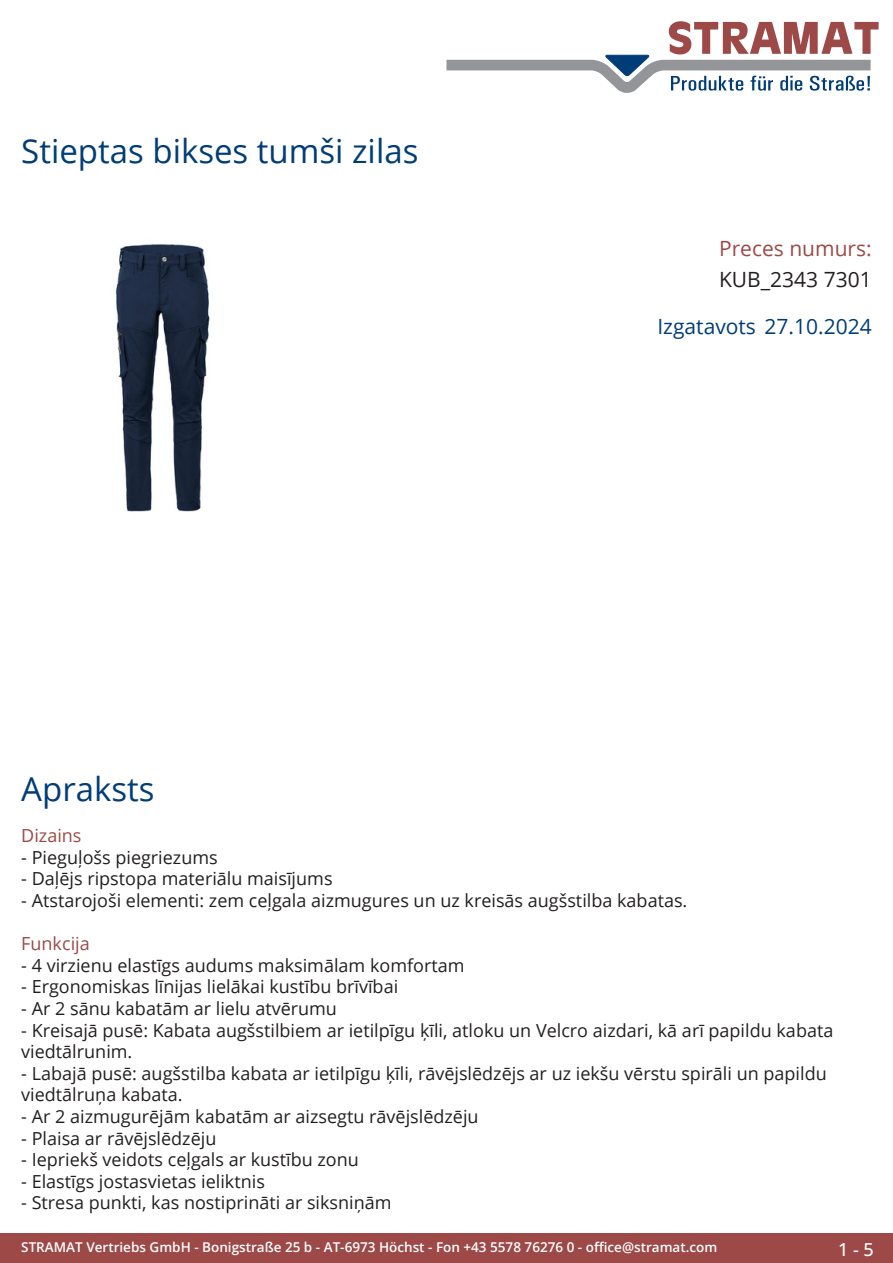
<style>
.page{position:relative;width:893px;height:1263px;background:#fff}
.page>*{position:absolute;margin:0;border:0;box-sizing:border-box;transform-origin:0 0}
.Produkttitel{font:33px "Open Sans";color:#003d78}
.Erstellungsdatum{font:21px "Open Sans";color:#003d78}
.TechDaten_Überschrif{font:21px "Open Sans";color:#9c4948}
.TechDaten_Inhalt{font:21px "Open Sans";color:#231f20}
.Beschreibung_Text{font:18px/21.6px "Open Sans";color:#231f20}
.Beschreibung_Text-2{font:18px "Open Sans";color:#9c4948}
.t1{font:500 18px "Open Sans";color:#fff}
.t2{font:600 13.5px "Open Sans";color:#fff}
</style>
<div class="page">
<div style="left:0;top:1233px;width:893px;height:30px;background:#9c4948"></div>
<svg style="left:446px;top:21px;width:433px;height:72px"></svg>
<img style="left:116px;top:244px;width:94px;height:268px">
<p class="Produkttitel" style="left:21px;top:128px;width:399px">Stieptas bikses tumši zilas</p>
<p class="TechDaten_Überschrif" style="left:719px;top:234px;width:154px">Preces numurs:</p>
<p class="TechDaten_Inhalt" style="left:719px;top:265px;width:154px">KUB_2343 7301</p>
<p class="Erstellungsdatum" style="left:657px;top:312px;width:216px">Izgatavots 27.10.2024</p>
<p class="Produkttitel" style="left:21px;top:766px;width:135px">Apraksts</p>
<p class="Beschreibung_Text-2" style="left:21px;top:823px;width:62px">Dizains</p>
<p class="Beschreibung_Text" style="left:21px;top:846px;width:198px">- Pieguļošs piegriezums</p>
<p class="Beschreibung_Text" style="left:21px;top:867px;width:313px">- Daļējs ripstopa materiālu maisījums</p>
<p class="Beschreibung_Text" style="left:21px;top:889px;width:668px">- Atstarojoši elementi: zem ceļgala aizmugures un uz kreisās augšstilba kabatas.</p>
<p class="Beschreibung_Text-2" style="left:21px;top:931px;width:70px">Funkcija</p>
<p class="Beschreibung_Text" style="left:21px;top:954px;width:445px">- 4 virzienu elastīgs audums maksimālam komfortam</p>
<p class="Beschreibung_Text" style="left:21px;top:975px;width:378px">- Ergonomiskas līnijas lielākai kustību brīvībai</p>
<p class="Beschreibung_Text" style="left:21px;top:997px;width:317px">- Ar 2 sānu kabatām ar lielu atvērumu</p>
<p class="Beschreibung_Text" style="left:21px;top:1019px;width:814px">- Kreisajā pusē: Kabata augšstilbiem ar ietilpīgu ķīli, atloku un Velcro aizdari, kā arī papildu kabata viedtālrunim.</p>
<p class="Beschreibung_Text" style="left:21px;top:1062px;width:807px">- Labajā pusē: augšstilba kabata ar ietilpīgu ķīli, rāvējslēdzējs ar uz iekšu vērstu spirāli un papildu viedtālruņa kabata.</p>
<p class="Beschreibung_Text" style="left:21px;top:1105px;width:459px">- Ar 2 aizmugurējām kabatām ar aizsegtu rāvējslēdzēju</p>
<p class="Beschreibung_Text" style="left:21px;top:1127px;width:197px">- Plaisa ar rāvējslēdzēju</p>
<p class="Beschreibung_Text" style="left:21px;top:1148px;width:339px">- Iepriekš veidots ceļgals ar kustību zonu</p>
<p class="Beschreibung_Text" style="left:21px;top:1170px;width:245px">- Elastīgs jostasvietas ieliktnis</p>
<p class="Beschreibung_Text" style="left:21px;top:1191px;width:372px">- Stresa punkti, kas nostiprināti ar siksniņām</p>
<p class="t2" style="left:21px;top:1238px;width:698px">STRAMAT Vertriebs GmbH - Bonigstraße 25 b - AT-6973 Höchst - Fon +43 5578 76276 0 - office@stramat.com</p>
<p class="t1" style="left:838px;top:1237px;width:37px">1 - 5</p>
</div>
